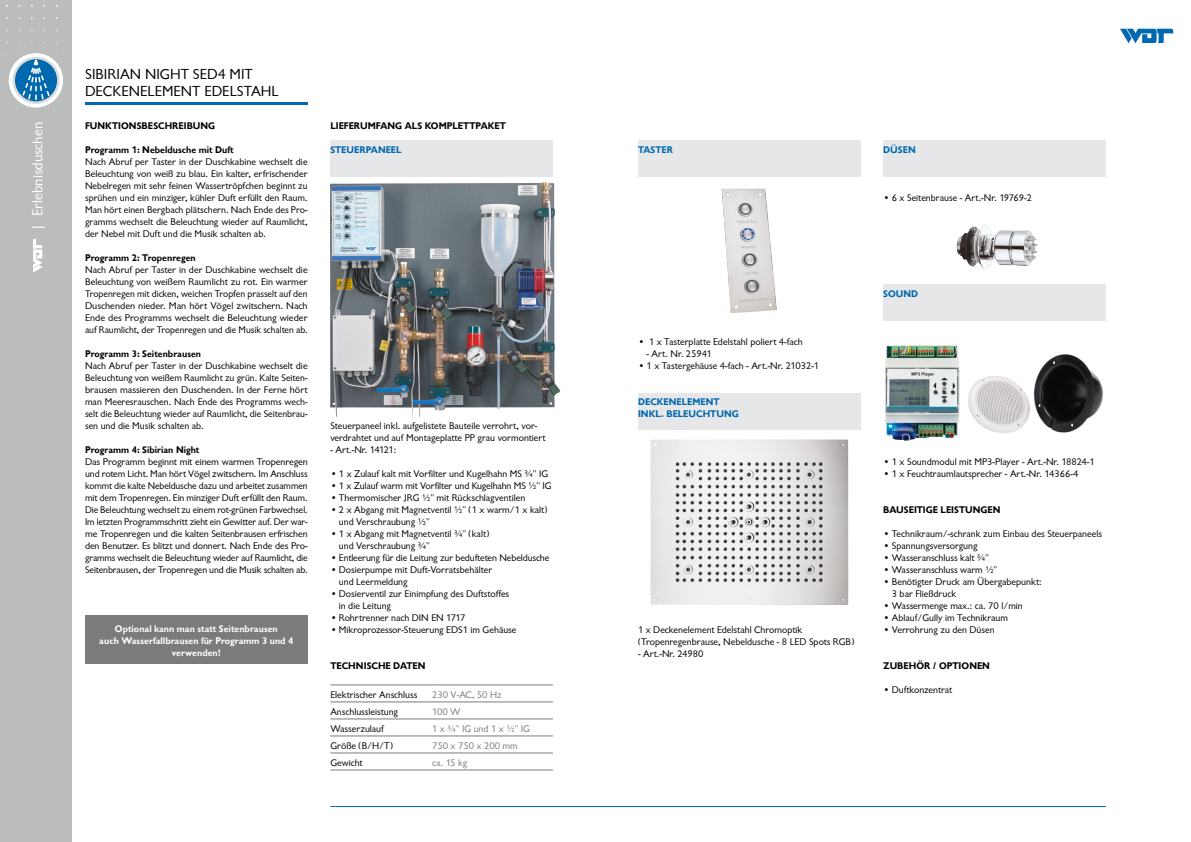
<style>
.page{position:relative;width:1191px;height:842px;background:#fff}
.page>*{position:absolute;margin:0;border:0;box-sizing:border-box;transform-origin:0 0}
.t1{font:15px/17px "Chantilly Dsp";color:#000}
.t2{font:15px "Chantilly Dsp";color:#fff}
.t3{font:10px/12px "Chantilly Dsp";color:#000}
.t4{font:700 10px "Chantilly Dsp";color:#000}
.t5{font:700 10px/12px "Chantilly Dsp";color:#fff;text-align:center}
.t6{font:700 10px/12px "Chantilly Dsp";color:#0068ae}
.t7{font:10px "Chantilly Dsp";color:#7a7b7a}
.t8{font:10px "Chantilly Dsp";letter-spacing:-.065em;color:#000}
</style>
<div class="page">
<div style="left:0;top:0;width:72px;height:842px;background:#bbbcbc"></div>
<div style="left:9px;top:53px;width:54px;height:55px;background:#fff;border-radius:50%"></div>
<svg style="left:6px;top:54px;width:54px;height:50px"></svg>
<svg style="left:1120px;top:29px;width:53px;height:14px"></svg>
<hr style="left:85px;top:102px;width:223px;height:3px;background:#0068ae">
<img style="left:330px;top:182px;width:230px;height:235px">
<img style="left:885px;top:346px;width:74px;height:95px">
<img style="left:968px;top:354px;width:135px;height:80px">
<img style="left:721px;top:189px;width:56px;height:124px">
<img style="left:956px;top:224px;width:81px;height:46px">
<img style="left:650px;top:439px;width:199px;height:166px">
<hr style="left:330px;top:806px;width:776px;height:1px;background:#0068ae">
<div style="left:85px;top:615px;width:223px;height:48px;background:#7a7b7a"></div>
<div style="left:330px;top:141px;width:223px;height:36px;background:#e6e7e9"></div>
<div style="left:638px;top:141px;width:222px;height:36px;background:#e6e7e9"></div>
<div style="left:638px;top:393px;width:222px;height:36px;background:#e6e7e9"></div>
<div style="left:883px;top:141px;width:223px;height:36px;background:#e6e7e9"></div>
<div style="left:883px;top:285px;width:223px;height:36px;background:#e6e7e9"></div>
<hr style="left:330px;top:685px;width:102px;height:1px;background:#7a7b7a">
<hr style="left:432px;top:685px;width:121px;height:1px;background:#7a7b7a">
<hr style="left:330px;top:702px;width:102px;height:1px;background:#7a7b7a">
<hr style="left:432px;top:702px;width:121px;height:1px;background:#7a7b7a">
<hr style="left:330px;top:719px;width:102px;height:1px;background:#7a7b7a">
<hr style="left:432px;top:719px;width:121px;height:1px;background:#7a7b7a">
<hr style="left:330px;top:736px;width:102px;height:1px;background:#7a7b7a">
<hr style="left:432px;top:736px;width:121px;height:1px;background:#7a7b7a">
<hr style="left:330px;top:753px;width:102px;height:1px;background:#7a7b7a">
<hr style="left:432px;top:753px;width:121px;height:1px;background:#7a7b7a">
<hr style="left:330px;top:770px;width:102px;height:1px;background:#7a7b7a">
<hr style="left:432px;top:770px;width:121px;height:1px;background:#7a7b7a">
<svg style="left:33px;top:239px;width:9px;height:33px"></svg>
<h1 class="t2" style="left:29px;top:231px;width:111px;rotate:-90deg">| Erlebnisduschen</h1>
<h1 class="t1" style="left:85px;top:66px;width:195px">SIBIRIAN NIGHT SED4 MIT<br>DECKENELEMENT EDELSTAHL</h1>
<p class="t4" style="left:85px;top:120px;width:132px">FUNKTIONSBESCHREIBUNG</p>
<p class="t4" style="left:85px;top:144px;width:150px">Programm 1: Nebeldusche mit Duft</p>
<p class="t3" style="left:85px;top:156px;width:224px;text-align:justify">Nach Abruf per Taster in der Duschkabine wechselt die Beleuchtung von weiß zu blau. Ein kalter, erfrischender Nebelregen mit sehr feinen Wassertröpfchen beginnt zu sprühen und ein minziger, kühler Duft erfüllt den Raum.<br>Man hört einen Bergbach plätschern. Nach Ende des Pro&shy;gramms wechselt die Beleuchtung wieder auf Raumlicht, der Nebel mit Duft und die Musik schalten ab.</p>
<p class="t4" style="left:85px;top:252px;width:112px">Programm 2: Tropenregen</p>
<p class="t3" style="left:85px;top:264px;width:224px;text-align:justify">Nach Abruf per Taster in der Duschkabine wechselt die Beleuchtung von weißem Raumlicht zu rot. Ein warmer Tropenregen mit dicken, weichen Tropfen prasselt auf den Duschenden nieder. Man hört Vögel zwitschern. Nach Ende des Programms wechselt die Beleuchtung wieder auf Raumlicht, der Tropenregen und die Musik schalten ab.</p>
<p class="t4" style="left:85px;top:348px;width:118px">Programm 3: Seitenbrausen</p>
<p class="t3" style="left:85px;top:360px;width:224px;text-align:justify">Nach Abruf per Taster in der Duschkabine wechselt die Beleuchtung von weißem Raumlicht zu grün. Kalte Seiten&shy;brausen massieren den Duschenden. In der Ferne hört man Meeresrauschen. Nach Ende des Programms wech&shy;selt die Beleuchtung wieder auf Raumlicht, die Seitenbrau&shy;sen und die Musik schalten ab.</p>
<p class="t4" style="left:85px;top:444px;width:116px">Programm 4: Sibirian Night</p>
<p class="t3" style="left:85px;top:456px;width:224px;text-align:justify">Das Programm beginnt mit einem warmen Tropenregen und rotem Licht. Man hört Vögel zwitschern. Im Anschluss kommt die kalte Nebeldusche dazu und arbeitet zusammen mit dem Tropenregen. Ein minziger Duft erfüllt den Raum.<br>Die Beleuchtung wechselt zu einem rot-grünen Farbwechsel.<br>Im letzten Programmschritt zieht ein Gewitter auf. Der war&shy;me Tropenregen und die kalten Seitenbrausen erfrischen den Benutzer. Es blitzt und donnert. Nach Ende des Pro&shy;gramms wechselt die Beleuchtung wieder auf Raumlicht, die Seitenbrausen, der Tropenregen und die Musik schalten ab.</p>
<p class="t5" style="left:99px;top:622px;width:196px">Optional kann man statt Seitenbrausen<br>auch Wasserfallbrausen für Programm 3 und 4 verwenden!</p>
<p class="t4" style="left:330px;top:120px;width:177px">LIEFERUMFANG ALS KOMPLETTPAKET</p>
<p class="t6" style="left:330px;top:143px;width:73px">STEUERPANEEL</p>
<p class="t3" style="left:330px;top:420px;width:217px">Steuerpaneel inkl. aufgelistete Bauteile verrohrt, vor&shy;verdrahtet und auf Montageplatte PP grau vormontiert</p>
<p class="t8" style="left:330px;top:444px;width:67px">- Art.-Nr. 14121:</p>
<p class="t3" style="left:330px;top:468px;width:219px">• 1 x Zulauf kalt mit Vorfilter und Kugelhahn MS ¾" IG</p>
<p class="t3" style="left:330px;top:480px;width:223px">• 1 x Zulauf warm mit Vorfilter und Kugelhahn MS ½" IG</p>
<p class="t3" style="left:330px;top:492px;width:196px">• Thermomischer JRG ½" mit Rückschlagventilen</p>
<p class="t3" style="left:339px;top:504px;width:210px;text-indent:-8px">• 2 x Abgang mit Magnetventil ½" (1 x warm/1 x kalt) und Verschraubung ½"</p>
<p class="t3" style="left:339px;top:528px;width:152px;text-indent:-8px">• 1 x Abgang mit Magnetventil ¾" (kalt) und Verschraubung ¾"</p>
<p class="t3" style="left:330px;top:552px;width:220px">• Entleerung für die Leitung zur bedufteten Nebeldusche</p>
<p class="t3" style="left:339px;top:564px;width:155px;text-indent:-8px">• Dosierpumpe mit Duft-Vorratsbehälter und Leermeldung</p>
<p class="t3" style="left:339px;top:588px;width:172px;text-indent:-8px">• Dosierventil zur Einimpfung des Duftstoffes in die Leitung</p>
<p class="t3" style="left:330px;top:612px;width:137px">• Rohrtrenner nach DIN EN 1717</p>
<p class="t3" style="left:330px;top:624px;width:188px">• Mikroprozessor-Steuerung EDS1 im Gehäuse</p>
<p class="t4" style="left:330px;top:660px;width:96px">TECHNISCHE DATEN</p>
<p class="t3" style="left:330px;top:689px;width:88px">Elektrischer Anschluss</p>
<p class="t7" style="left:432px;top:689px;width:71px">230 V-AC, 50 Hz</p>
<p class="t3" style="left:330px;top:706px;width:69px">Anschlussleistung</p>
<p class="t7" style="left:432px;top:706px;width:30px">100 W</p>
<p class="t3" style="left:330px;top:723px;width:55px">Wasserzulauf</p>
<p class="t7" style="left:432px;top:723px;width:99px">1 x ¾" IG und 1 x ½" IG</p>
<p class="t3" style="left:330px;top:740px;width:64px">Größe (B/H/T)</p>
<p class="t7" style="left:432px;top:740px;width:87px">750 x 750 x 200 mm</p>
<p class="t3" style="left:330px;top:757px;width:34px">Gewicht</p>
<p class="t7" style="left:432px;top:757px;width:37px">ca. 15 kg</p>
<p class="t6" style="left:638px;top:143px;width:36px">TASTER</p>
<p class="t6" style="left:883px;top:143px;width:34px">DÜSEN</p>
<p class="t3" style="left:883px;top:192px;width:150px">• 6 x Seitenbrause - Art.-Nr. 19769-2</p>
<p class="t3" style="left:638px;top:336px;width:166px">• 1 x Tasterplatte Edelstahl poliert 4-fach</p>
<p class="t3" style="left:646px;top:348px;width:67px">- Art. Nr. 25941</p>
<p class="t3" style="left:638px;top:360px;width:183px">• 1 x Tastergehäuse 4-fach - Art.-Nr. 21032-1</p>
<p class="t6" style="left:638px;top:395px;width:102px">DECKENELEMENT<br>INKL. BELEUCHTUNG</p>
<p class="t3" style="left:638px;top:624px;width:218px">1 x Deckenelement Edelstahl Chromoptik (Tropenregenbrause, Nebeldusche - 8 LED Spots RGB)</p>
<p class="t3" style="left:638px;top:648px;width:67px">- Art.-Nr. 24980</p>
<p class="t6" style="left:883px;top:287px;width:36px">SOUND</p>
<p class="t3" style="left:883px;top:456px;width:213px">• 1 x Soundmodul mit MP3-Player - Art.-Nr. 18824-1</p>
<p class="t3" style="left:883px;top:468px;width:196px">• 1 x Feuchtraumlautsprecher - Art.-Nr. 14366-4</p>
<p class="t4" style="left:883px;top:504px;width:119px">BAUSEITIGE LEISTUNGEN</p>
<p class="t3" style="left:883px;top:528px;width:220px">• Technikraum/-schrank zum Einbau des Steuerpaneels</p>
<p class="t3" style="left:883px;top:540px;width:96px">• Spannungsversorgung</p>
<p class="t3" style="left:883px;top:552px;width:107px">• Wasseranschluss kalt ¾"</p>
<p class="t3" style="left:883px;top:564px;width:116px">• Wasseranschluss warm ½"</p>
<p class="t3" style="left:891px;top:576px;width:151px;text-indent:-8px">• Benötigter Druck am Übergabepunkt:<br>3 bar Fließdruck</p>
<p class="t3" style="left:883px;top:600px;width:141px">• Wassermenge max.: ca. 70 l/min</p>
<p class="t3" style="left:883px;top:612px;width:126px">• Ablauf/Gully im Technikraum</p>
<p class="t3" style="left:883px;top:624px;width:113px">• Verrohrung zu den Düsen</p>
<p class="t4" style="left:883px;top:660px;width:108px">ZUBEHÖR / OPTIONEN</p>
<p class="t3" style="left:883px;top:684px;width:70px">• Duftkonzentrat</p>
</div>
